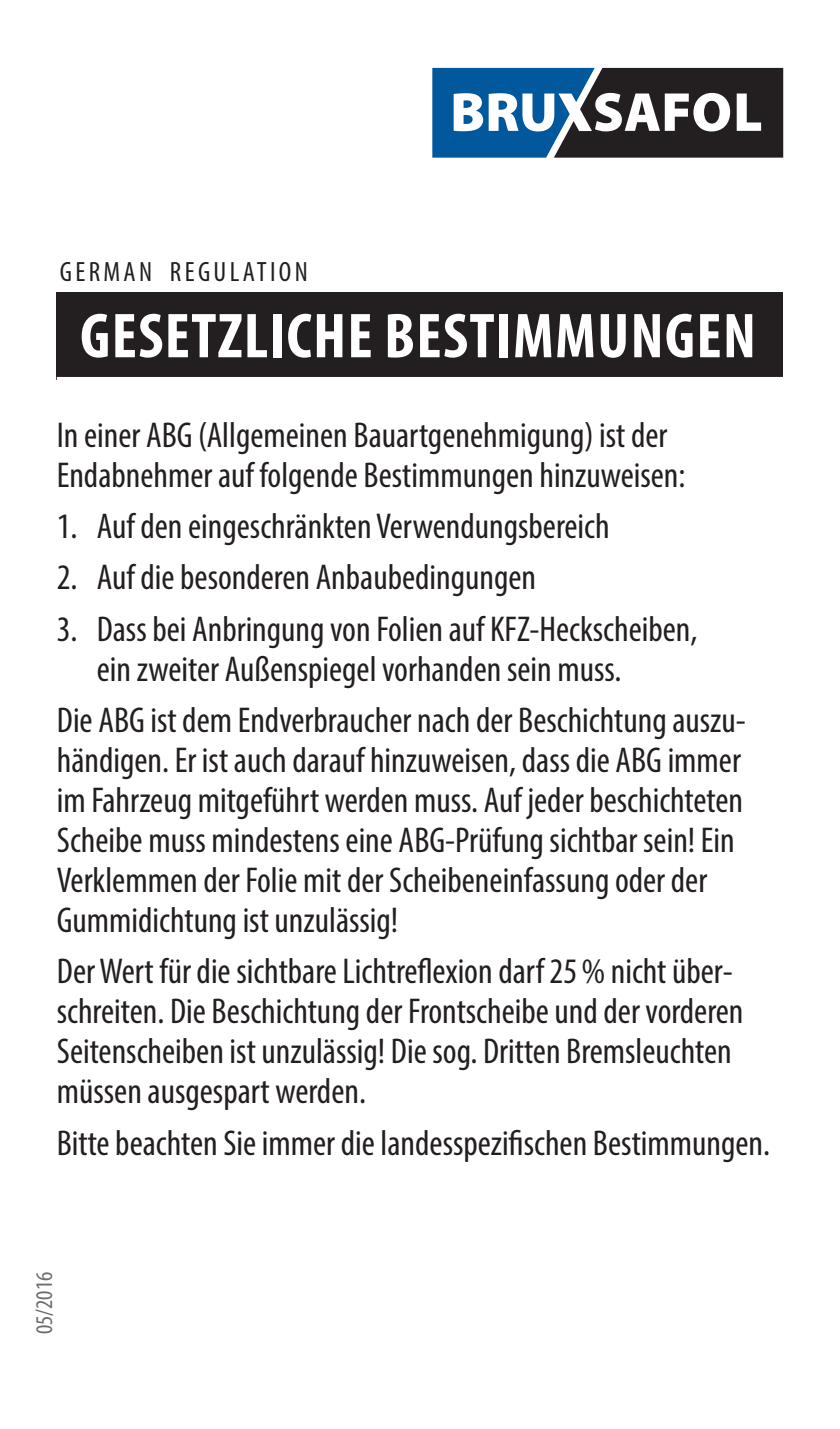
<style>
.page{position:relative;width:840px;height:1429px;background:#fff}
.page>*{position:absolute;margin:0;border:0;box-sizing:border-box;transform-origin:0 0}
.t1{font:700 condensed 64px "Myriad Pro";letter-spacing:.02em;color:#fff}
.t2{font:condensed 36px/40px "Myriad Pro";color:#231f20}
.t3{font:condensed 28px "Myriad Pro";letter-spacing:.12em;color:#231f20}
.t4{font:condensed 24px "Myriad Pro";color:#6c6d70}
</style>
<div class="page">
<div style="left:57px;top:292px;width:725px;height:88px;background:#231f20"></div>
<div style="left:57px;top:377px;width:725px;height:6px;background:#fff"></div>
<svg style="left:432px;top:68px;width:350px;height:90px"></svg>
<p class="t3" style="left:60px;top:255px;width:249px">GERMAN REGULATION</p>
<h1 class="t1" style="left:80px;top:296px;width:677px">GESETZLICHE BESTIMMUNGEN</h1>
<p class="t2" style="left:57px;top:414px;width:630px">In einer ABG (Allgemeinen Bauartgenehmigung) ist der<br>Endabnehmer auf folgende Bestimmungen hinzuweisen:</p>
<p class="t2" style="left:57px;top:506px;width:554px">1. Auf den eingeschränkten Verwendungsbereich</p>
<p class="t2" style="left:57px;top:557px;width:480px">2. Auf die besonderen Anbaubedingungen</p>
<p class="t2" style="left:97px;top:608px;width:601px;text-indent:-40px">3. Dass bei Anbringung von Folien auf KFZ-Heckscheiben, ein zweiter Außenspiegel vorhanden sein muss.</p>
<p class="t2" style="left:57px;top:700px;width:690px">Die ABG ist dem Endverbraucher nach der Beschichtung auszu&shy;händigen. Er ist auch darauf hinzuweisen, dass die ABG immer im Fahrzeug mitgeführt werden muss. Auf jeder beschichteten Scheibe muss mindestens eine ABG-Prüfung sichtbar sein! Ein Verklemmen der Folie mit der Scheibeneinfassung oder der Gummidichtung ist unzulässig!</p>
<p class="t2" style="left:57px;top:951px;width:687px">Der Wert für die sichtbare Lichtreflexion darf 25% nicht über&shy;schreiten. Die Beschichtung der Frontscheibe und der vorderen Seitenscheiben ist unzulässig! Die sog. Dritten Bremsleuchten müssen ausgespart werden.</p>
<p class="t2" style="left:57px;top:1122px;width:714px">Bitte beachten Sie immer die landesspezifischen Bestimmungen.</p>
<p class="t4" style="left:30px;top:1334px;width:64px;rotate:-90deg">05/2016</p>
</div>
